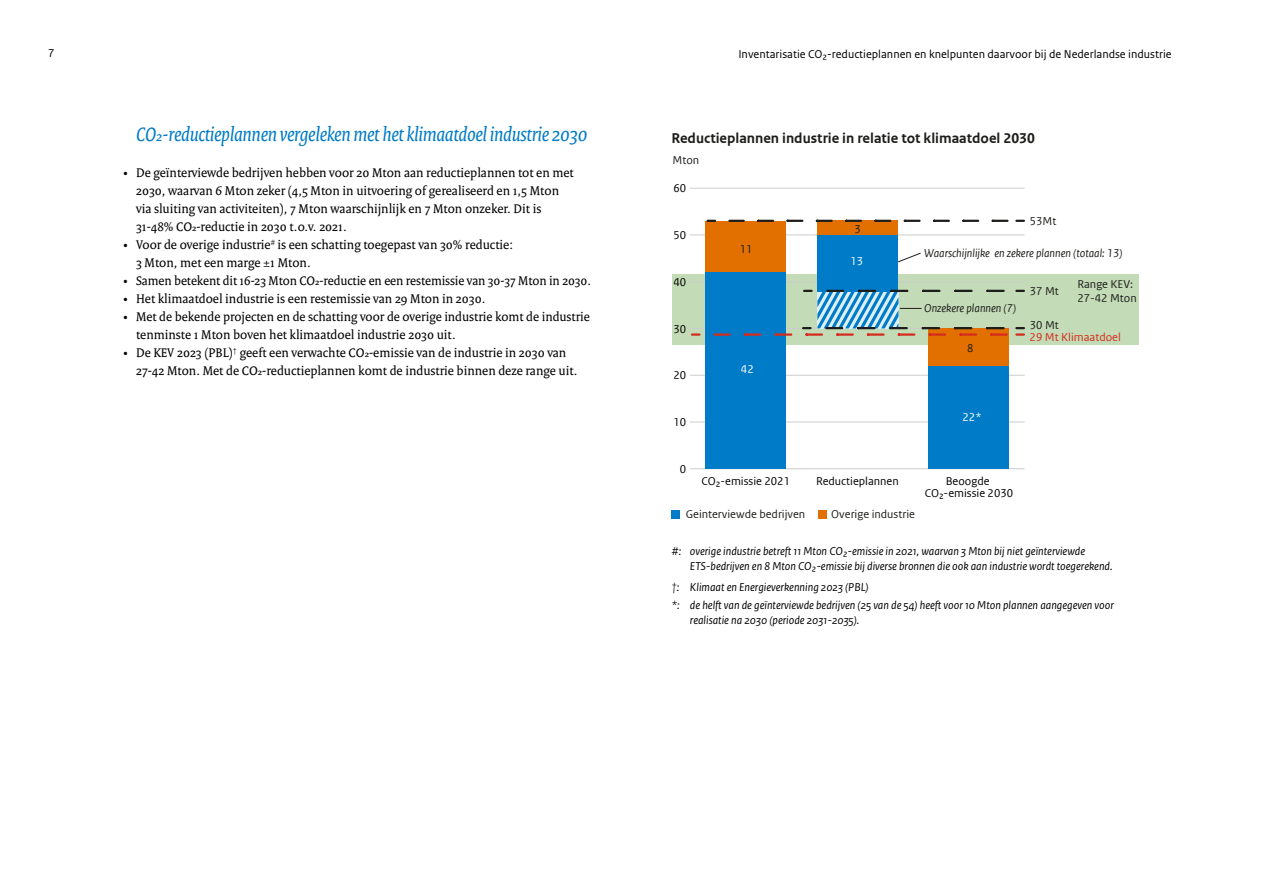
<style>
.page{position:relative;width:1263px;height:893px;background:#fff}
.page>*{position:absolute;margin:0;border:0;box-sizing:border-box;transform-origin:0 0}
.H3_04_RO_Paragraafkop_Serif{font:italic 21px "Rijksoverheid Serif";letter-spacing:-.01em;color:#007bc7}
.t1{font:700 15px "Rijksoverheid Sans Web Text";color:#1d1d1b}
.t2{font:13.5px/18px "Rijksoverheid Serif";color:#000}
.P_13_RO_Fotobijschrift{font:italic 12px/15px "Rijksoverheid Sans Text";color:#000}
.t3{font:12px "Rijksoverheid Sans Text Regular 2";color:#000}
.t4{font:12px/13.5px "Rijksoverheid Sans Web Text";color:#1d1d1b}
.t5{font:12px/12px "Rijksoverheid Sans Web Text";color:#000;text-align:center}
.t6{font:italic 12px "Rijksoverheid Sans Web Text";color:#1d1d1b}
.t7{font:12px "Rijksoverheid Sans Web Text";color:#d52b1e}
.t8{font:12px "Rijksoverheid Sans Web Text";color:#fff}
.t9{font:12px "Rijksoverheid Sans Text";color:#000}
.s1{font-family:"Rijksoverheid Sans Text TT"}
</style>
<div class="page">
<div style="left:672px;top:274px;width:466px;height:70px;background:#c3dbb6"></div>
<div style="left:672px;top:510px;width:8px;height:9px;background:#007bc7"></div>
<div style="left:818px;top:510px;width:9px;height:9px;background:#e17000"></div>
<hr style="left:690px;top:468px;width:335px;height:1px;background:#ccc">
<hr style="left:690px;top:422px;width:335px;height:1px;background:#ccc">
<hr style="left:690px;top:375px;width:335px;height:1px;background:#ccc">
<hr style="left:690px;top:328px;width:335px;height:1px;background:#ccc">
<hr style="left:690px;top:281px;width:335px;height:1px;background:#ccc">
<hr style="left:690px;top:235px;width:335px;height:1px;background:#ccc">
<hr style="left:690px;top:188px;width:335px;height:1px;background:#ccc">
<div style="left:706px;top:221px;width:80px;height:51px;background:#e17000"></div>
<div style="left:817px;top:221px;width:80px;height:14px;background:#e17000"></div>
<div style="left:929px;top:328px;width:80px;height:38px;background:#e17000"></div>
<div style="left:706px;top:272px;width:80px;height:197px;background:#007bc7"></div>
<div style="left:817px;top:235px;width:80px;height:93px;background:#007bc7"></div>
<div style="left:929px;top:366px;width:80px;height:103px;background:#007bc7"></div>
<svg style="left:692px;top:333px;width:7px;height:3px"></svg>
<svg style="left:708px;top:220px;width:7px;height:2px"></svg>
<svg style="left:729px;top:220px;width:295px;height:2px"></svg>
<svg style="left:714px;top:290px;width:310px;height:46px"></svg>
<svg style="left:897px;top:252px;width:24px;height:11px"></svg>
<p class="t9" style="left:48px;top:47px;width:8px">7</p>
<p class="t3" style="left:738px;top:47px;width:435px">Inventarisatie CO₂-reductieplannen en knelpunten daarvoor bij de Nederlandse industrie</p>
<h3 class="H3_04_RO_Paragraafkop_Serif" style="left:136px;top:122px;width:453px">CO2-reductieplannen vergeleken met het klimaatdoel industrie 2030</h3>
<p class="t2" style="left:136px;top:164px;width:439px;text-indent:-13px">• De geïnterviewde bedrijven hebben voor 20 Mton aan reductieplannen tot en met 2030, waarvan 6 Mton zeker (4,5 Mton in uitvoering of gerealiseerd en 1,5 Mton via sluiting van activiteiten), 7 Mton waarschijnlijk en 7 Mton onzeker. Dit is 31-48% CO2-reductie in 2030 t.o.v. 2021.</p>
<p class="t2" style="left:136px;top:236px;width:378px;text-indent:-13px">• Voor de overige industrie<sup>#</sup> is een schatting toegepast van 30% reductie:<br>3 Mton, met een marge ±1 Mton.</p>
<p class="t2" style="left:123px;top:272px;width:469px">• Samen betekent dit 16-23 Mton CO2-reductie en een restemissie van 30-37 Mton in 2030.</p>
<p class="t2" style="left:123px;top:290px;width:364px">• Het klimaatdoel industrie is een restemissie van 29 Mton in 2030.</p>
<p class="t2" style="left:136px;top:308px;width:455px;text-indent:-13px">• Met de bekende projecten en de schatting voor de overige industrie komt de industrie tenminste 1 Mton boven het klimaatdoel industrie 2030 uit.</p>
<p class="t2" style="left:136px;top:344px;width:443px;text-indent:-13px">• De KEV 2023 (PBL)<sup>†</sup> geeft een verwachte CO2-emissie van de industrie in 2030 van<br>27-42 Mton. Met de CO2-reductieplannen komt de industrie binnen deze range uit.</p>
<p class="t1" style="left:671px;top:130px;width:365px">Reductieplannen industrie in relatie tot klimaatdoel 2030</p>
<p class="t4" style="left:672px;top:153px;width:28px">Mton</p>
<p class="t5" style="left:674px;top:182px;width:14px">60</p>
<p class="t5" style="left:674px;top:229px;width:14px">50</p>
<p class="t5" style="left:674px;top:276px;width:14px">40</p>
<p class="t5" style="left:674px;top:323px;width:14px">30</p>
<p class="t5" style="left:674px;top:369px;width:14px">20</p>
<p class="t5" style="left:674px;top:416px;width:14px">10</p>
<p class="t4" style="left:740px;top:242px;width:14px">11</p>
<p class="t8" style="left:741px;top:362px;width:14px">42</p>
<p class="t4" style="left:854px;top:222px;width:8px">3</p>
<p class="t8" style="left:850px;top:254px;width:14px">13</p>
<p class="t4" style="left:1030px;top:214px;width:28px">53Mt</p>
<p class="t6" style="left:924px;top:247px;width:200px">Waarschijnlijke en zekere plannen (totaal: 13)</p>
<p class="t6" style="left:924px;top:302px;width:94px">Onzekere plannen (7)</p>
<p class="t4" style="left:967px;top:341px;width:8px">8</p>
<p class="t4" style="left:1077px;top:277px;width:61px">Range KEV:<br>27-42 Mton</p>
<p class="t4" style="left:1030px;top:284px;width:31px">37 Mt</p>
<p class="t4" style="left:1030px;top:318px;width:31px">30 Mt</p>
<p class="t7" style="left:1030px;top:330px;width:93px">29 Mt Klimaatdoel</p>
<p class="t8" style="left:963px;top:410px;width:21px">22*</p>
<p class="t5" style="left:680px;top:463px;width:8px">0</p>
<p class="t5" style="left:702px;top:475px;width:90px">CO<span class="s1">₂</span>-emissie 2021</p>
<p class="t5" style="left:816px;top:475px;width:84px">Reductieplannen</p>
<p class="t4" style="left:686px;top:507px;width:121px">Geinterviewde bedrijven</p>
<p class="t4" style="left:831px;top:507px;width:85px">Overige industrie</p>
<p class="t5" style="left:925px;top:475px;width:90px">Beoogde<br>CO<span class="s1">₂</span>-emissie 2030</p>
<p class="P_13_RO_Fotobijschrift" style="left:690px;top:544px;width:424px;text-indent:-18px">#: overige industrie betreft 11 Mton CO2-emissie in 2021, waarvan 3 Mton bij niet geïnterviewde<br>ETS-bedrijven en 8 Mton CO2-emissie bij diverse bronnen die ook aan industrie wordt toegerekend.</p>
<p class="P_13_RO_Fotobijschrift" style="left:672px;top:580px;width:198px">†: Klimaat en Energieverkenning 2023 (PBL)</p>
<p class="P_13_RO_Fotobijschrift" style="left:690px;top:598px;width:425px;text-indent:-18px">*: de helft van de geïnterviewde bedrijven (25 van de 54) heeft voor 10 Mton plannen aangegeven voor realisatie na 2030 (periode 2031-2035).</p>
</div>
